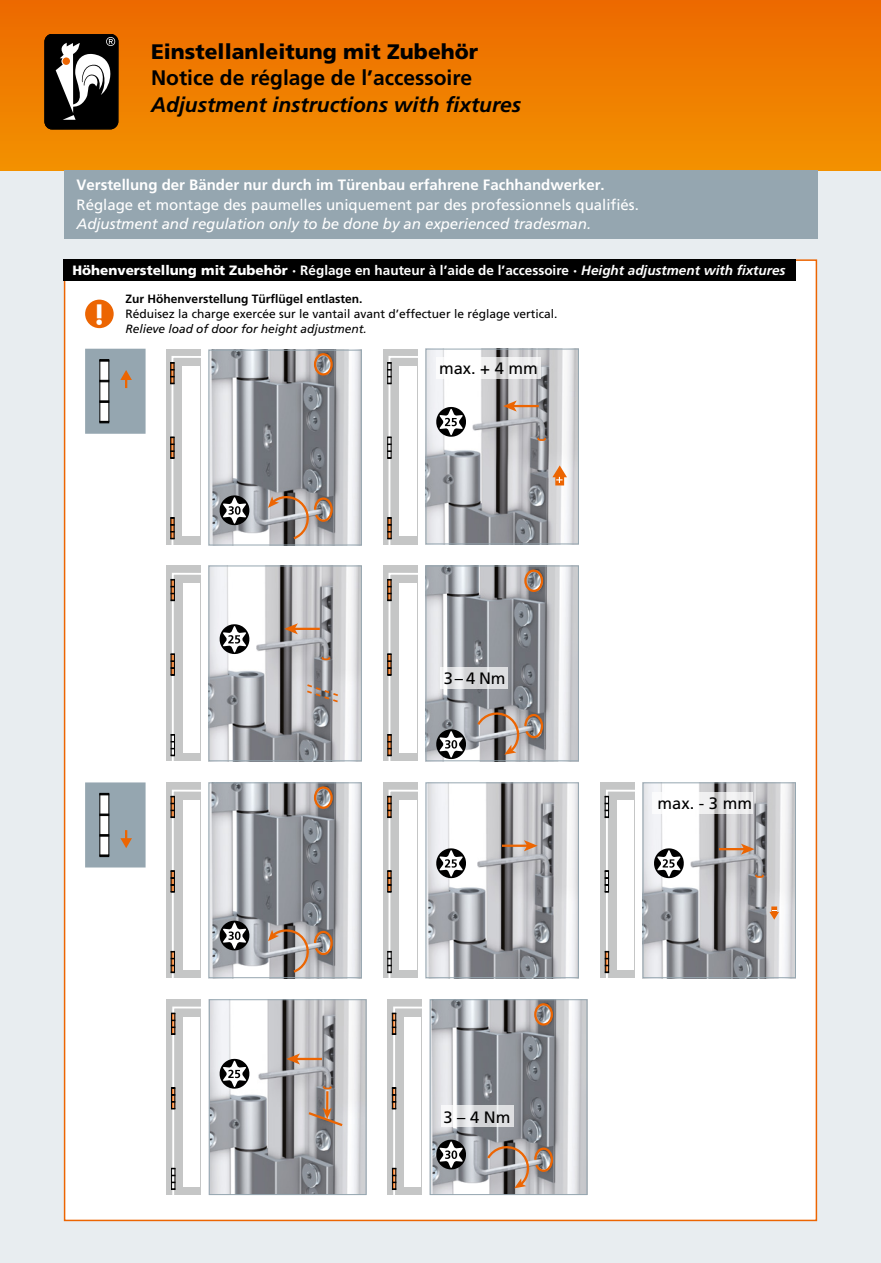
<style>
.page{position:relative;width:881px;height:1263px;background:#fff}
.page>*{position:absolute;margin:0;border:0;box-sizing:border-box;transform-origin:0 0}
.t1{font:900 29.4px "Avenir";color:#fff}
.t2{font:italic 700 21px "Frutiger";color:#000}
.t3{font:700 21px "Frutiger";color:#000}
.t4{font:900 21px "Frutiger";color:#000}
.t5{font:16.5px "Frutiger";color:#000}
.t6{font:15px "Frutiger";color:#fff}
.t7{font:700 15px "Frutiger";color:#fff}
.t8{font:italic 15px "Frutiger";letter-spacing:-.005em;color:#fff}
.t9{font:700 13.5px "Frutiger";color:#fff}
.t10{font:12px "Frutiger";color:#000}
.t11{font:700 12px "Frutiger";color:#000}
.t12{font:italic 12px "Frutiger";letter-spacing:-.005em;color:#000}
.s1{font-weight:900}
.s2{font-style:italic}
</style>
<div class="page">
<div style="left:0;top:170px;width:880px;height:1093px;background:#e8edf0"></div>
<div style="left:64px;top:259px;width:752px;height:962px;background:#fff;border:2px solid #ec6502"></div>
<div style="left:0;top:0;width:880px;height:170px;background:linear-gradient(to bottom,#ec6900,#f29100)"></div>
<div style="left:45px;top:34px;width:73px;height:95px;background:#000;border-radius:8px"></div>
<div style="left:45px;top:34px;width:73px;height:95px;border:1px solid #000;border-radius:8px"></div>
<svg style="left:56px;top:37px;width:61px;height:83px"></svg>
<div style="left:64px;top:170px;width:752px;height:68px;background:#95a6b0"></div>
<div style="left:86px;top:350px;width:58px;height:82px;background:#95a6b0"></div>
<div style="left:85px;top:349px;width:60px;height:85px;border:3px solid #95a6b0"></div>
<svg style="left:100px;top:359px;width:9px;height:64px"></svg>
<svg style="left:120px;top:370px;width:12px;height:18px"></svg>
<div style="left:64px;top:259px;width:731px;height:22px;background:#000"></div>
<div style="left:85px;top:300px;width:29px;height:28px;background:#ec6502;border-radius:50%"></div>
<div style="left:166px;top:349px;width:34px;height:195px;background:#c5c6c6"></div>
<svg style="left:170px;top:356px;width:30px;height:188px"></svg>
<div style="left:86px;top:784px;width:58px;height:82px;background:#95a6b0"></div>
<div style="left:85px;top:782px;width:60px;height:85px;border:3px solid #95a6b0"></div>
<svg style="left:100px;top:793px;width:9px;height:64px"></svg>
<svg style="left:120px;top:830px;width:12px;height:18px"></svg>
<img style="left:427px;top:351px;width:149px;height:191px">
<hr style="left:512px;top:405px;width:26px;height:2px;background:#ec6502">
<svg style="left:503px;top:400px;width:13px;height:12px"></svg>
<svg style="left:552px;top:465px;width:14px;height:20px"></svg>
<svg style="left:538px;top:436px;width:8px;height:6px"></svg>
<div style="left:425px;top:349px;width:153px;height:195px;border:1px solid #95a6b0"></div>
<img style="left:427px;top:568px;width:149px;height:191px">
<svg style="left:475px;top:568px;width:69px;height:187px;background:#928f91"></svg>
<div style="left:425px;top:566px;width:153px;height:195px;border:1px solid #95a6b0"></div>
<div style="left:383px;top:782px;width:34px;height:196px;background:#c5c6c6"></div>
<svg style="left:387px;top:790px;width:30px;height:188px"></svg>
<div style="left:600px;top:782px;width:34px;height:196px;background:#c5c6c6"></div>
<svg style="left:605px;top:790px;width:29px;height:188px"></svg>
<div style="left:166px;top:782px;width:34px;height:196px;background:#c5c6c6"></div>
<svg style="left:171px;top:790px;width:29px;height:188px"></svg>
<img style="left:210px;top:784px;width:149px;height:192px">
<svg style="left:268px;top:785px;width:66px;height:189px;background:#969395"></svg>
<div style="left:208px;top:782px;width:153px;height:196px;border:1px solid #95a6b0"></div>
<img style="left:644px;top:784px;width:149px;height:192px">
<svg style="left:769px;top:906px;width:9px;height:14px"></svg>
<svg style="left:755px;top:873px;width:8px;height:6px"></svg>
<hr style="left:718px;top:848px;width:26px;height:2px;background:#ec6502">
<svg style="left:740px;top:843px;width:14px;height:12px"></svg>
<div style="left:642px;top:782px;width:153px;height:196px;border:1px solid #95a6b0"></div>
<img style="left:427px;top:784px;width:149px;height:192px">
<hr style="left:502px;top:844px;width:25px;height:3px;background:#ec6502">
<svg style="left:523px;top:840px;width:14px;height:11px"></svg>
<div style="left:425px;top:782px;width:153px;height:196px;border:1px solid #95a6b0"></div>
<div style="left:166px;top:999px;width:34px;height:196px;background:#c5c6c6"></div>
<svg style="left:171px;top:1006px;width:29px;height:189px"></svg>
<img style="left:211px;top:1001px;width:153px;height:192px">
<svg style="left:306px;top:1085px;width:39px;height:43px;background:#ac9f98"></svg>
<hr style="left:296px;top:1058px;width:26px;height:2px;background:#ec6502">
<svg style="left:286px;top:1053px;width:14px;height:11px"></svg>
<div style="left:209px;top:999px;width:157px;height:196px;border:1px solid #95a6b0"></div>
<img style="left:431px;top:1001px;width:154px;height:192px">
<svg style="left:485px;top:1002px;width:69px;height:186px;background:#959294"></svg>
<div style="left:429px;top:999px;width:158px;height:196px;border:1px solid #95a6b0"></div>
<div style="left:387px;top:999px;width:34px;height:196px;background:#c5c6c6"></div>
<svg style="left:392px;top:1006px;width:29px;height:189px"></svg>
<div style="left:383px;top:349px;width:34px;height:195px;background:#c5c6c6"></div>
<svg style="left:387px;top:356px;width:30px;height:188px"></svg>
<svg style="left:436px;top:407px;width:30px;height:30px"></svg>
<svg style="left:436px;top:729px;width:30px;height:30px"></svg>
<svg style="left:435px;top:357px;width:105px;height:21px;fill:#f3f3f4"></svg>
<svg style="left:440px;top:668px;width:67px;height:21px"></svg>
<svg style="left:436px;top:848px;width:30px;height:30px"></svg>
<svg style="left:653px;top:848px;width:30px;height:30px"></svg>
<svg style="left:219px;top:921px;width:30px;height:29px"></svg>
<svg style="left:652px;top:792px;width:100px;height:21px"></svg>
<img style="left:210px;top:352px;width:149px;height:191px">
<svg style="left:256px;top:352px;width:78px;height:189px;background:#939294"></svg>
<div style="left:208px;top:350px;width:153px;height:195px;border:1px solid #95a6b0"></div>
<div style="left:383px;top:566px;width:34px;height:195px;background:#c5c6c6"></div>
<svg style="left:387px;top:573px;width:30px;height:188px"></svg>
<div style="left:166px;top:566px;width:34px;height:195px;background:#c5c6c6"></div>
<svg style="left:171px;top:573px;width:29px;height:188px"></svg>
<svg style="left:219px;top:1059px;width:30px;height:30px"></svg>
<svg style="left:436px;top:1140px;width:30px;height:29px"></svg>
<svg style="left:441px;top:1106px;width:72px;height:21px"></svg>
<img style="left:210px;top:568px;width:149px;height:191px">
<svg style="left:322px;top:656px;width:8px;height:5px"></svg>
<svg style="left:305px;top:683px;width:37px;height:21px"></svg>
<hr style="left:294px;top:628px;width:26px;height:2px;background:#ec6502">
<svg style="left:284px;top:623px;width:14px;height:11px"></svg>
<div style="left:208px;top:566px;width:153px;height:195px;border:1px solid #95a6b0"></div>
<svg style="left:219px;top:619px;width:48px;height:35px"></svg>
<svg style="left:219px;top:495px;width:30px;height:30px"></svg>
<h2 class="t4" style="left:151px;top:39px;width:328px">Einstellanleitung mit Zubehör</h2>
<h2 class="t3" style="left:151px;top:66px;width:322px">Notice de réglage de l’accessoire</h2>
<h2 class="t2" style="left:151px;top:92px;width:371px">Adjustment instructions with fixtures</h2>
<p class="t7" style="left:77px;top:176px;width:529px">Verstellung der Bänder nur durch im Türenbau erfahrene Fachhandwerker.</p>
<p class="t6" style="left:77px;top:196px;width:563px">Réglage et montage des paumelles uniquement par des professionnels qualifiés.</p>
<p class="t8" style="left:77px;top:215px;width:516px">Adjustment and regulation only to be done by an experienced tradesman.</p>
<p class="t9" style="left:72px;top:263px;width:714px"><span class="s1">Höhenverstellung mit Zubehör ·</span> Réglage en hauteur à l’aide de l’accessoire <span class="s1">·</span> <span class="s2">Height adjustment with fixtures</span></p>
<h1 class="t1" style="left:93px;top:289px;width:15px">!</h1>
<p class="t11" style="left:125px;top:292px;width:238px">Zur Höhenverstellung Türflügel entlasten.</p>
<p class="t10" style="left:125px;top:307px;width:433px">Réduisez la charge exercée sur le vantail avant d’effectuer le réglage vertical.</p>
<p class="t12" style="left:125px;top:322px;width:242px">Relieve load of door for height adjustment.</p>
<p class="t5" style="left:439px;top:358px;width:100px">max. + 4 mm</p>
<p class="t5" style="left:443px;top:669px;width:63px">3 – 4 Nm</p>
<p class="t5" style="left:443px;top:1108px;width:68px">3 – 4 Nm</p>
<p class="t5" style="left:657px;top:793px;width:96px">max. - 3 mm</p>
</div>
